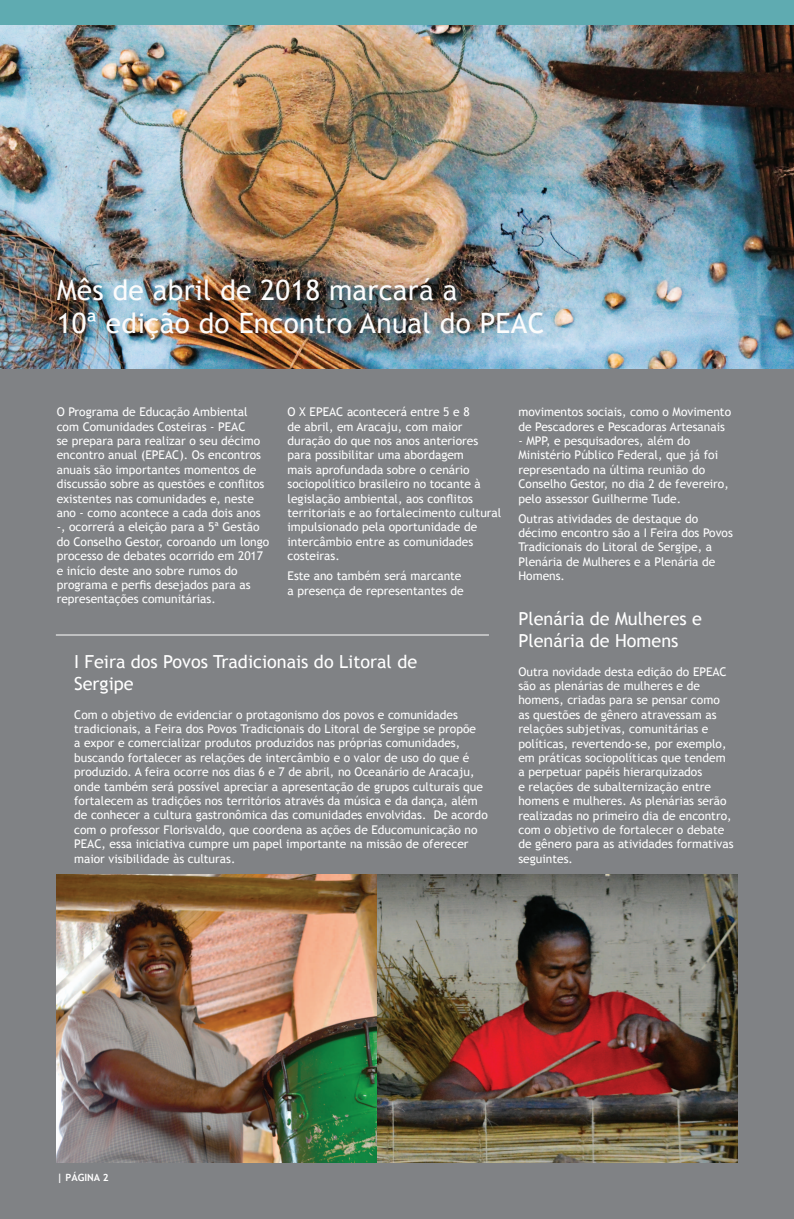
<style>
.page{position:relative;width:794px;height:1219px;background:#fff}
.page>*{position:absolute;margin:0;border:0;box-sizing:border-box;transform-origin:0 0}
.t1{font:28px/33.6px "Trebuchet MS";letter-spacing:.01em;color:#fcfcfc}
.t2{font:18px/21.6px "Trebuchet MS";color:#fff}
.t3{font:12px/14.4px "Trebuchet MS";color:#fff}
.t4{font:700 10px "Trebuchet MS";color:#fff}
</style>
<div class="page">
<div style="left:0;top:354px;width:794px;height:865px;background:#808285"></div>
<img style="left:0;top:25px;width:794px;height:344px">
<hr style="left:56px;top:634px;width:433px;height:1px;background:#fff">
<img style="left:57px;top:874px;width:320px;height:288px">
<div style="left:0;top:0;width:794px;height:25px;background:#5fabb1"></div>
<img style="left:377px;top:874px;width:360px;height:288px">
<h1 class="t1" style="left:57px;top:274px;width:489px">Mês de abril de 2018 marcará a<br>10ª edição do Encontro Anual do PEAC</h1>
<p class="t3" style="left:57px;top:405px;width:214px">O Programa de Educação Ambiental com Comunidades Costeiras - PEAC<br>se prepara para realizar o seu décimo encontro anual (EPEAC). Os encontros anuais são importantes momentos de discussão sobre as questões e conflitos existentes nas comunidades e, neste ano - como acontece a cada dois anos -, ocorrerá a eleição para a 5ª Gestão do Conselho Gestor, coroando um longo processo de debates ocorrido em 2017 e início deste ano sobre rumos do programa e perfis desejados para as representações comunitárias.</p>
<p class="t3" style="left:287px;top:405px;width:215px">O X EPEAC acontecerá entre 5 e 8<br>de abril, em Aracaju, com maior duração do que nos anos anteriores para possibilitar uma abordagem<br>mais aprofundada sobre o cenário sociopolítico brasileiro no tocante à legislação ambiental, aos conflitos territoriais e ao fortalecimento cultural impulsionado pela oportunidade de intercâmbio entre as comunidades costeiras.</p>
<p class="t3" style="left:287px;top:569px;width:178px">Este ano também será marcante a presença de representantes de</p>
<h2 class="t2" style="left:74px;top:651px;width:344px">I Feira dos Povos Tradicionais do Litoral de<br>Sergipe</h2>
<p class="t3" style="left:74px;top:707px;width:415px">Com o objetivo de evidenciar o protagonismo dos povos e comunidades tradicionais, a Feira dos Povos Tradicionais do Litoral de Sergipe se propõe<br>a expor e comercializar produtos produzidos nas próprias comunidades, buscando fortalecer as relações de intercâmbio e o valor de uso do que é produzido. A feira ocorre nos dias 6 e 7 de abril, no Oceanário de Aracaju, onde também será possível apreciar a apresentação de grupos culturais que fortalecem as tradições nos territórios através da música e da dança, além de conhecer a cultura gastronômica das comunidades envolvidas. De acordo com o professor Florisvaldo, que coordena as ações de Educomunicação no PEAC, essa iniciativa cumpre um papel importante na missão de oferecer maior visibilidade às culturas.</p>
<p class="t3" style="left:518px;top:405px;width:214px">movimentos sociais, como o Movimento de Pescadores e Pescadoras Artesanais</p>
<p class="t3" style="left:518px;top:434px;width:212px">- MPP, e pesquisadores, além do Ministério Público Federal, que já foi representado na última reunião do Conselho Gestor, no dia 2 de fevereiro, pelo assessor Guilherme Tude.</p>
<p class="t3" style="left:518px;top:511px;width:216px">Outras atividades de destaque do décimo encontro são a I Feira dos Povos<br>Tradicionais do Litoral de Sergipe, a<br>Plenária de Mulheres e a Plenária de<br>Homens.</p>
<h2 class="t2" style="left:518px;top:608px;width:185px">Plenária de Mulheres e<br>Plenária de Homens</h2>
<p class="t3" style="left:518px;top:664px;width:217px">Outra novidade desta edição do EPEAC são as plenárias de mulheres e de homens, criadas para se pensar como as questões de gênero atravessam as relações subjetivas, comunitárias e políticas, revertendo-se, por exemplo, em práticas sociopolíticas que tendem a perpetuar papéis hierarquizados<br>e relações de subalternização entre homens e mulheres. As plenárias serão realizadas no primeiro dia de encontro, com o objetivo de fortalecer o debate de gênero para as atividades formativas seguintes.</p>
<p class="t4" style="left:57px;top:1171px;width:53px">| PÁGINA 2</p>
</div>
